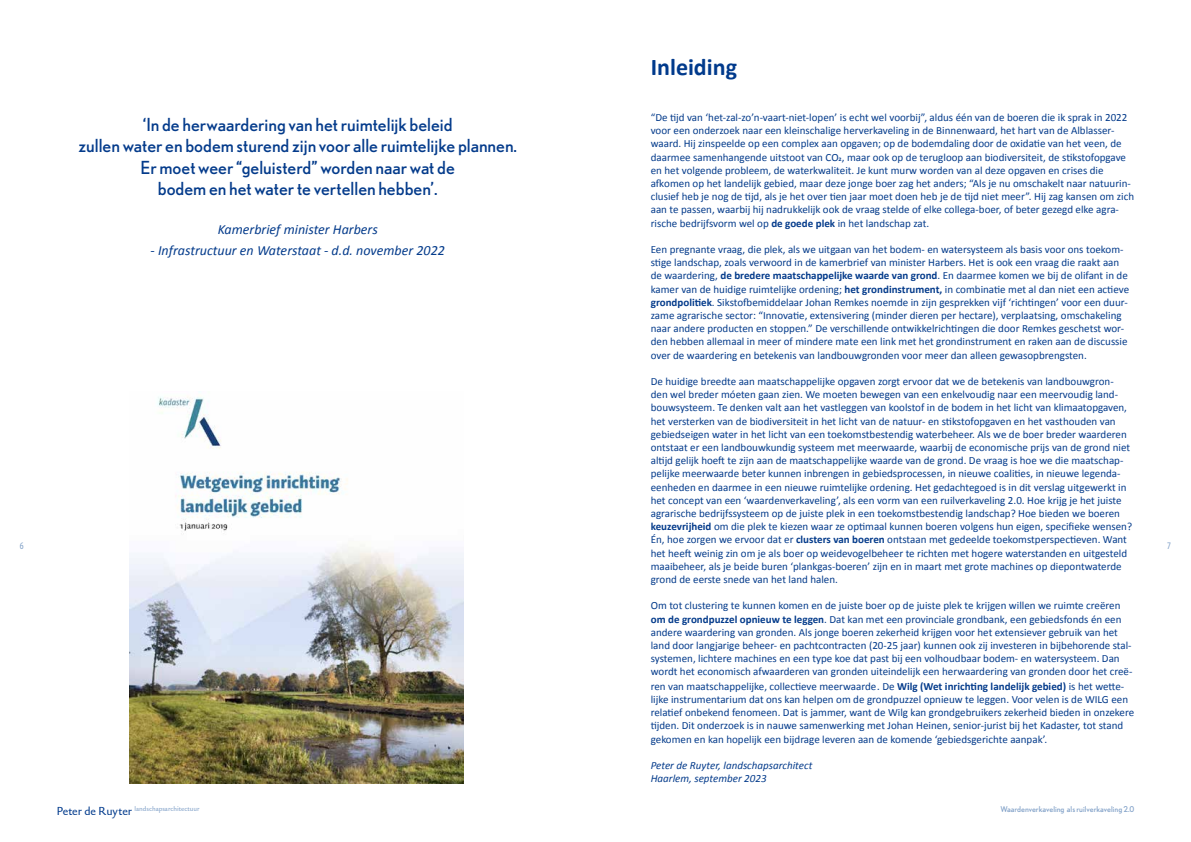
<style>
.page{position:relative;width:1191px;height:842px;background:#fff}
.page>*{position:absolute;margin:0;border:0;box-sizing:border-box;transform-origin:0 0}
.t1{font:700 24px "Calibri";color:#003a8c}
.t2{font:18px/21.6px "Nobel";color:#043b8b;text-align:center}
.t3{font:italic 14px "Calibri";color:#043b8b}
.t4{font:11px/13.2px "Calibri";color:#043b8b}
.t5{font:italic 11px/13.2px "Calibri";color:#043b8b}
.t6{font:condensed 10px "Myriad Pro";color:#81a1c8}
.t7{font:8px "Nobel";color:#81a1c8}
.t8{font:7px "DTL Haarlemmer Sans D";color:#81a1c8}
.s1{font-weight:700}
.s2{font-family:"Times";font-size:12px}
.s3{font-size:12px;color:#003a8c}
</style>
<div class="page">
<img style="left:129px;top:391px;width:335px;height:392px">
<h1 class="t1" style="left:651px;top:50px;width:88px">Inleiding</h1>
<p class="t4" style="left:651px;top:110px;width:485px">“De tijd van ‘het-zal-zo’n-vaart-niet-lopen’ is echt wel voorbij”, aldus één van de boeren die ik sprak in 2022 voor een onderzoek naar een kleinschalige herverkaveling in de Binnenwaard, het hart van de Alblasser&shy;waard. Hij zinspeelde op een complex aan opgaven; op de bodemdaling door de oxidatie van het veen, de daarmee samenhangende uitstoot van CO2, maar ook op de terugloop aan biodiversiteit, de stikstofopgave en het volgende probleem, de waterkwaliteit. Je kunt murw worden van al deze opgaven en crises die afkomen op het landelijk gebied, maar deze jonge boer zag het anders; “Als je nu omschakelt naar natuurin&shy;clusief heb je nog de tijd, als je het over tien jaar moet doen heb je de tijd niet meer”. Hij zag kansen om zich aan te passen, waarbij hij nadrukkelijk ook de vraag stelde of elke collega-boer, of beter gezegd elke agra&shy;rische bedrijfsvorm wel op <span class="s1">de goede plek</span> in het landschap zat.</p>
<p class="t4" style="left:651px;top:242px;width:480px">Een pregnante vraag, die plek, als we uitgaan van het bodem- en watersysteem als basis voor ons toekom&shy;stige landschap, zoals verwoord in de kamerbrief van minister Harbers. Het is ook een vraag die raakt aan de waardering, <span class="s1">de bredere maatschappelijke waarde van grond</span>. En daarmee komen we bij de olifant in de kamer van de huidige ruimtelijke ordening; <span class="s1">het grondinstrument,</span> in combinatie met al dan niet een actieve <span class="s1">grondpolitiek</span>. Sikstofbemiddelaar Johan Remkes noemde in zijn gesprekken vijf ‘richtingen’ voor een duur&shy;zame agrarische sector: “Innovatie, extensivering (minder dieren per hectare), verplaatsing, omschakeling naar andere producten en stoppen.” De verschillende ontwikkelrichtingen die door Remkes geschetst wor&shy;den hebben allemaal in meer of mindere mate een link met het grondinstrument en raken aan de discussie over de waardering en betekenis van landbouwgronden voor meer dan alleen gewasopbrengsten.</p>
<p class="t4" style="left:651px;top:374px;width:483px">De huidige breedte aan maatschappelijke opgaven zorgt ervoor dat we de betekenis van landbouwgron&shy;den wel breder móeten gaan zien. We moeten bewegen van een enkelvoudig naar een meervoudig land&shy;bouwsysteem. Te denken valt aan het vastleggen van koolstof in de bodem in het licht van klimaatopgaven, het versterken van de biodiversiteit in het licht van de natuur- en stikstofopgaven en het vasthouden van gebiedseigen water in het licht van een toekomstbestendig waterbeheer. Als we de boer breder waarderen ontstaat er een landbouwkundig systeem met meerwaarde, waarbij de economische prijs van de grond niet altijd gelijk hoeft te zijn aan de maatschappelijke waarde van de grond. De vraag is hoe we die maatschap&shy;pelijke meerwaarde beter kunnen inbrengen in gebiedsprocessen, in nieuwe coalities, in nieuwe legenda&shy;eenheden en daarmee in een nieuwe ruimtelijke ordening. Het gedachtegoed is in dit verslag uitgewerkt in het concept van een ‘waardenverkaveling’, als een vorm van een ruilverkaveling 2.0. Hoe krijg je het juiste agrarische bedrijfssysteem op de juiste plek in een toekomstbestendig landschap? Hoe bieden we boeren <span class="s1">keuzevrijheid</span> om die plek te kiezen waar ze optimaal kunnen boeren volgens hun eigen, specifieke wensen?<br>Én, hoe zorgen we ervoor dat er <span class="s1">clusters van boeren</span> ontstaan met gedeelde toekomstperspectieven. Want het heeft weinig zin om je als boer op weidevogelbeheer te richten met hogere waterstanden en uitgesteld maaibeheer, als je beide buren ‘plankgas-boeren’ zijn en in maart met grote machines op diepontwaterde grond de eerste snede van het land halen.</p>
<p class="t4" style="left:651px;top:599px;width:483px">Om tot clustering te kunnen komen en de juiste boer op de juiste plek te krijgen willen we ruimte creëren <span class="s1">om de grondpuzzel opnieuw te leggen</span>. Dat kan met een provinciale grondbank, een gebiedsfonds én een andere waardering van gronden. Als jonge boeren zekerheid krijgen voor het extensiever gebruik van het land door langjarige beheer- en pachtcontracten (20-25 jaar) kunnen ook zij investeren in bijbehorende stal&shy;systemen, lichtere machines en een type koe dat past bij een volhoudbaar bodem- en watersysteem. Dan wordt het economisch afwaarderen van gronden uiteindelijk een herwaardering van gronden door het creë-</p>
<p class="t4" style="left:651px;top:679px;width:485px">ren van maatschappelijke, collectieve meerwaarde<span class="s2">.</span> De <span class="s1">Wilg (Wet inrichting landelijk gebied)</span> is het wette&shy;lijke instrumentarium dat ons kan helpen om de grondpuzzel opnieuw te leggen. Voor velen is de WILG een relatief onbekend fenomeen. Dat is jammer, want de Wilg kan grondgebruikers zekerheid bieden in onzekere tijden. Dit onderzoek is in nauwe samenwerking met Johan Heinen, senior-jurist bij het Kadaster, tot stand gekomen en kan hopelijk een bijdrage leveren aan de komende ‘gebiedsgerichte aanpak’.</p>
<p class="t5" style="left:651px;top:758px;width:163px">Peter de Ruyter, landschapsarchitect<br>Haarlem, september 2023</p>
<h2 class="t2" style="left:78px;top:113px;width:440px">‘In de herwaardering van het ruimtelijk beleid<br>zullen water en bodem sturend zijn voor alle ruimtelijke plannen.<br>Er moet weer “geluisterd” worden naar wat de<br>bodem en het water te vertellen hebben’.</h2>
<p class="t3" style="left:218px;top:219px;width:162px">Kamerbrief minister Harbers</p>
<p class="t3" style="left:151px;top:241px;width:296px">- Infrastructuur en Waterstaat - d.d. november 2022</p>
<p class="t6" style="left:20px;top:540px;width:5px">6</p>
<p class="t6" style="left:1167px;top:540px;width:5px">7</p>
<p class="t8" style="left:57px;top:804px;width:144px"><span class="s3">Peter de Ruyter</span> landschapsarchitectuur</p>
<p class="t7" style="left:1000px;top:805px;width:135px">Waardenverkaveling als ruilverkaveling 2.0</p>
</div>
